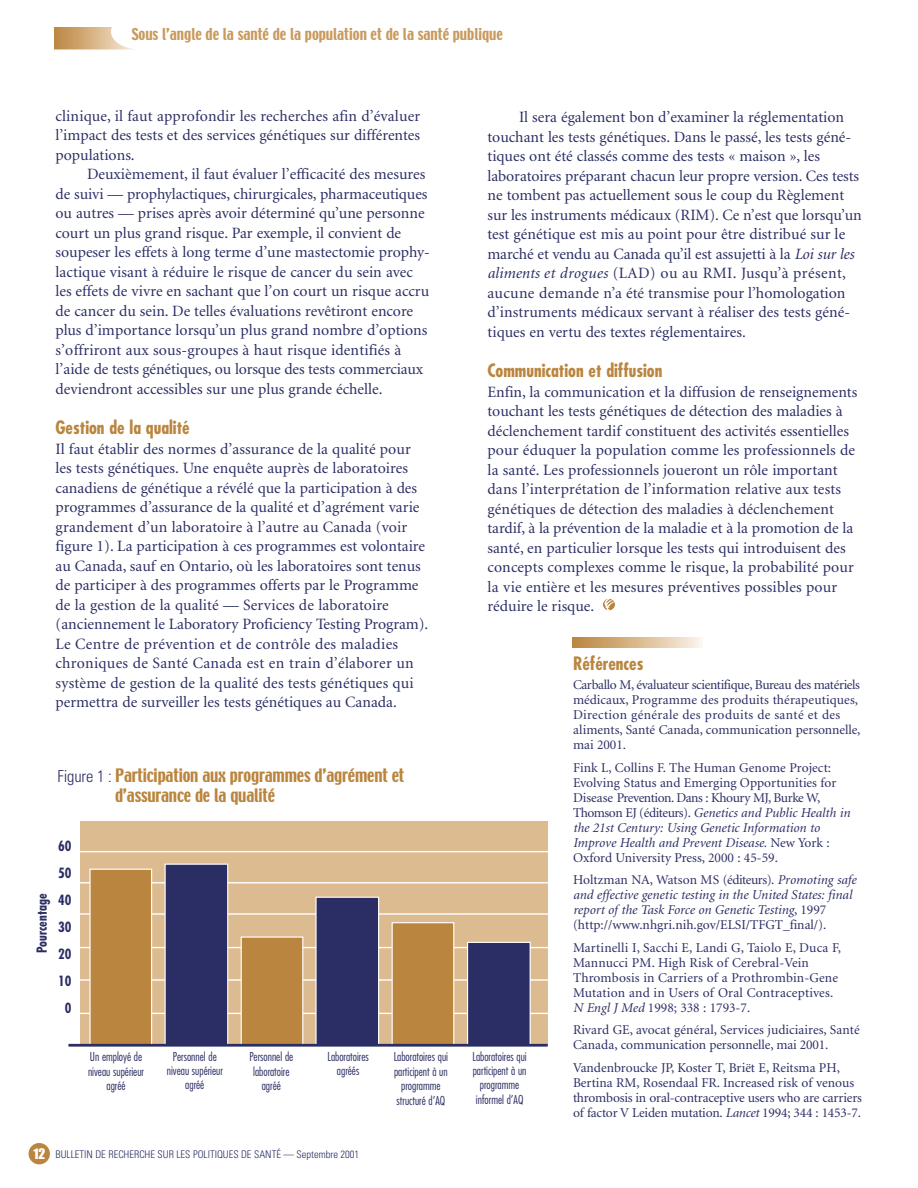
<style>
.page{position:relative;width:918px;height:1188px;background:#fff}
.page>*{position:absolute;margin:0;border:0;box-sizing:border-box;transform-origin:0 0}
.t1{font:700 condensed 18px "Futura";color:#ba853e}
.t2{font:16.5px/20.1px "Techno";letter-spacing:-.01em;color:#ba853e}
.t3{font:15.75px/19.5px "Minion";color:#2b2e64}
.t4{font:14.55px "Techno";color:#c89a5e}
.t5{font:700 condensed 13.65px/27px "Futura";color:#2b2e64;text-align:center}
.t6{font:13.5px/15px "Minion";color:#2b2e64}
.t7{font:italic 13.5px/15px "Minion";color:#2b2e64}
.t8{font:700 condensed 13.5px "Futura";color:#2b2e64}
.t9{font:300 condensed 12px/14.4px "Futura";color:#2b2e64;text-align:center}
.t10{font:300 condensed 10.5px "Univers";color:#2b2e64}
.s1{font-style:italic}
.s2{font-style:normal}
.s3{font-family:"Univers";font-weight:300;font-stretch:condensed;color:#2b2e64}
.s4{font-family:"Impact";font-weight:400;font-stretch:normal;font-size:13.5px;color:#fff}
</style>
<div class="page">
<div style="left:28px;top:1142px;width:23px;height:23px;background:#ba853e;border-radius:50%"></div>
<div style="left:27px;top:1142px;width:24px;height:24px;border:2px solid #fff;border-radius:50%"></div>
<svg style="left:54px;top:27px;width:81px;height:23px"></svg>
<div style="left:80px;top:822px;width:468px;height:223px;background:#dcbb90"></div>
<hr style="left:75px;top:979px;width:479px;height:2px;background:#fff">
<hr style="left:73px;top:882px;width:483px;height:1px;background:#fff">
<hr style="left:78px;top:913px;width:478px;height:2px;background:#fff">
<hr style="left:73px;top:947px;width:479px;height:1px;background:#fff">
<hr style="left:73px;top:1013px;width:483px;height:1px;background:#fff">
<div style="left:165px;top:864px;width:63px;height:181px;background:#2b2e64"></div>
<div style="left:165px;top:864px;width:63px;height:182px;border:1px solid #fff"></div>
<div style="left:90px;top:869px;width:62px;height:176px;background:#ba853e"></div>
<div style="left:89px;top:869px;width:63px;height:177px;border:1px solid #fff"></div>
<hr style="left:73px;top:851px;width:479px;height:1px;background:#fff">
<div style="left:241px;top:937px;width:62px;height:108px;background:#ba853e"></div>
<div style="left:241px;top:936px;width:62px;height:110px;border:1px solid #fff"></div>
<div style="left:316px;top:897px;width:63px;height:148px;background:#2b2e64"></div>
<div style="left:315px;top:897px;width:64px;height:149px;border:1px solid #fff"></div>
<div style="left:468px;top:942px;width:62px;height:103px;background:#2b2e64"></div>
<div style="left:467px;top:942px;width:64px;height:104px;border:1px solid #fff"></div>
<div style="left:392px;top:923px;width:62px;height:122px;background:#ba853e"></div>
<div style="left:392px;top:922px;width:62px;height:124px;border:1px solid #fff"></div>
<hr style="left:68px;top:1044px;width:480px;height:3px;background:#2b2e64">
<svg style="left:573px;top:638px;width:130px;height:9px"></svg>
<svg style="left:603px;top:598px;width:12px;height:13px"></svg>
<p class="t4" style="left:132px;top:28px;width:373px">Sous l’angle de la santé de la population et de la santé publique</p>
<p class="t3" style="left:56px;top:107px;width:366px;text-align:justify">clinique, il faut approfondir les recherches afin d’évaluer l’impact des tests et des services génétiques sur différentes populations.</p>
<p class="t3" style="left:56px;top:166px;width:376px;text-indent:32px">Deuxièmement, il faut évaluer l’efficacité des mesures de suivi — prophylactiques, chirurgicales, pharmaceutiques ou autres — prises après avoir déterminé qu’une personne court un plus grand risque. Par exemple, il convient de soupeser les effets à long terme d’une mastectomie prophy&shy;lactique visant à réduire le risque de cancer du sein avec les effets de vivre en sachant que l’on court un risque accru de cancer du sein. De telles évaluations revêtiront encore plus d’importance lorsqu’un plus grand nombre d’options s’offriront aux sous-groupes à haut risque identifiés à l’aide de tests génétiques, ou lorsque des tests commerciaux deviendront accessibles sur une plus grande échelle.</p>
<p class="t1" style="left:56px;top:420px;width:136px">Gestion de la qualité</p>
<p class="t3" style="left:56px;top:440px;width:374px">Il faut établir des normes d’assurance de la qualité pour les tests génétiques. Une enquête auprès de laboratoires canadiens de génétique a révélé que la participation à des programmes d’assurance de la qualité et d’agrément varie grandement d’un laboratoire à l’autre au Canada (voir figure 1). La participation à ces programmes est volontaire au Canada, sauf en Ontario, où les laboratoires sont tenus de participer à des programmes offerts par le Programme de la gestion de la qualité — Services de laboratoire (anciennement le Laboratory Proficiency Testing Program).<br>Le Centre de prévention et de contrôle des maladies chroniques de Santé Canada est en train d’élaborer un système de gestion de la qualité des tests génétiques qui permettra de surveiller les tests génétiques au Canada.</p>
<p class="t3" style="left:488px;top:109px;width:376px;text-indent:32px">Il sera également bon d’examiner la réglementation touchant les tests génétiques. Dans le passé, les tests géné&shy;tiques ont été classés comme des tests « maison », les laboratoires préparant chacun leur propre version. Ces tests ne tombent pas actuellement sous le coup du Règlement sur les instruments médicaux (RIM). Ce n’est que lorsqu’un test génétique est mis au point pour être distribué sur le marché et vendu au Canada qu’il est assujetti à la <span class="s1">Loi sur les aliments et drogues</span> (LAD) ou au RMI. Jusqu’à présent, aucune demande n’a été transmise pour l’homologation d’instruments médicaux servant à réaliser des tests géné&shy;tiques en vertu des textes réglementaires.</p>
<p class="t1" style="left:488px;top:363px;width:176px">Communication et diffusion</p>
<p class="t3" style="left:488px;top:383px;width:371px">Enfin, la communication et la diffusion de renseignements touchant les tests génétiques de détection des maladies à déclenchement tardif constituent des activités essentielles pour éduquer la population comme les professionnels de la santé. Les professionnels joueront un rôle important dans l’interprétation de l’information relative aux tests génétiques de détection des maladies à déclenchement tardif, à la prévention de la maladie et à la promotion de la santé, en particulier lorsque les tests qui introduisent des concepts complexes comme le risque, la probabilité pour la vie entière et les mesures préventives possibles pour réduire le risque.</p>
<p class="t1" style="left:573px;top:655px;width:72px">Références</p>
<p class="t6" style="left:573px;top:679px;width:289px">Carballo M, évaluateur scientifique, Bureau des matériels médicaux, Programme des produits thérapeutiques, Direction générale des produits de santé et des aliments, Santé Canada, communication personnelle, mai 2001.</p>
<p class="t6" style="left:573px;top:761px;width:279px">Fink L, Collins F. The Human Genome Project:<br>Evolving Status and Emerging Opportunities for Disease Prevention. Dans : Khoury MJ, Burke W, Thomson EJ (éditeurs). <span class="s1">Genetics and Public Health in the 21st Century: Using Genetic Information to Improve Health and Prevent Disease.</span> New York :<br>Oxford University Press, 2000 : 45-59.</p>
<p class="t7" style="left:573px;top:874px;width:285px"><span class="s2">Holtzman NA, Watson MS (éditeurs).</span> Promoting safe and effective genetic testing in the United States: final report of the Task Force on Genetic Testing<span class="s2">, 1997 (http://www.nhgri.nih.gov/ELSI/TFGT_final/).</span></p>
<p class="t6" style="left:573px;top:941px;width:270px">Martinelli I, Sacchi E, Landi G, Taiolo E, Duca F, Mannucci PM. High Risk of Cerebral-Vein Thrombosis in Carriers of a Prothrombin-Gene Mutation and in Users of Oral Contraceptives.<br><span class="s1">N Engl J Med</span> 1998; 338 : 1793-7.</p>
<p class="t6" style="left:573px;top:1024px;width:288px">Rivard GE, avocat général, Services judiciaires, Santé<br>Canada, communication personnelle, mai 2001.</p>
<p class="t6" style="left:573px;top:1061px;width:290px">Vandenbroucke JP, Koster T, Briët E, Reitsma PH, Bertina RM, Rosendaal FR. Increased risk of venous thrombosis in oral-contraceptive users who are carriers of factor V Leiden mutation. <span class="s1">Lancet</span> 1994; 344 : 1453-7.</p>
<p class="t2" style="left:115px;top:766px;width:291px;text-indent:-58px"><span class="s3">Figure 1 :</span> Participation aux programmes d’agrément et d’assurance de la qualité</p>
<p class="t5" style="left:58px;top:834px;width:15px">60<br>50<br>40<br>30<br>20<br>10<br>0</p>
<p class="t8" style="left:36px;top:953px;width:61px;rotate:-90deg">Pourcentage</p>
<p class="t9" style="left:88px;top:1051px;width:58px">Un employé de niveau supérieur agréé</p>
<p class="t9" style="left:167px;top:1050px;width:58px">Personnel de niveau supérieur agréé</p>
<p class="t9" style="left:327px;top:1050px;width:43px">Laboratoires agréés</p>
<p class="t9" style="left:394px;top:1051px;width:56px">Laboratoires qui participent à un programme structuré d’AQ</p>
<p class="t9" style="left:472px;top:1050px;width:56px">Laboratoires qui participent à un programme informel d’AQ</p>
<p class="t9" style="left:249px;top:1051px;width:45px">Personnel de laboratoire agréé</p>
<p class="t10" style="left:33px;top:1150px;width:327px"><span class="s4">12</span> BULLETIN DE RECHERCHE SUR LES POLITIQUES DE SANTÉ — Septembre 2001</p>
</div>
